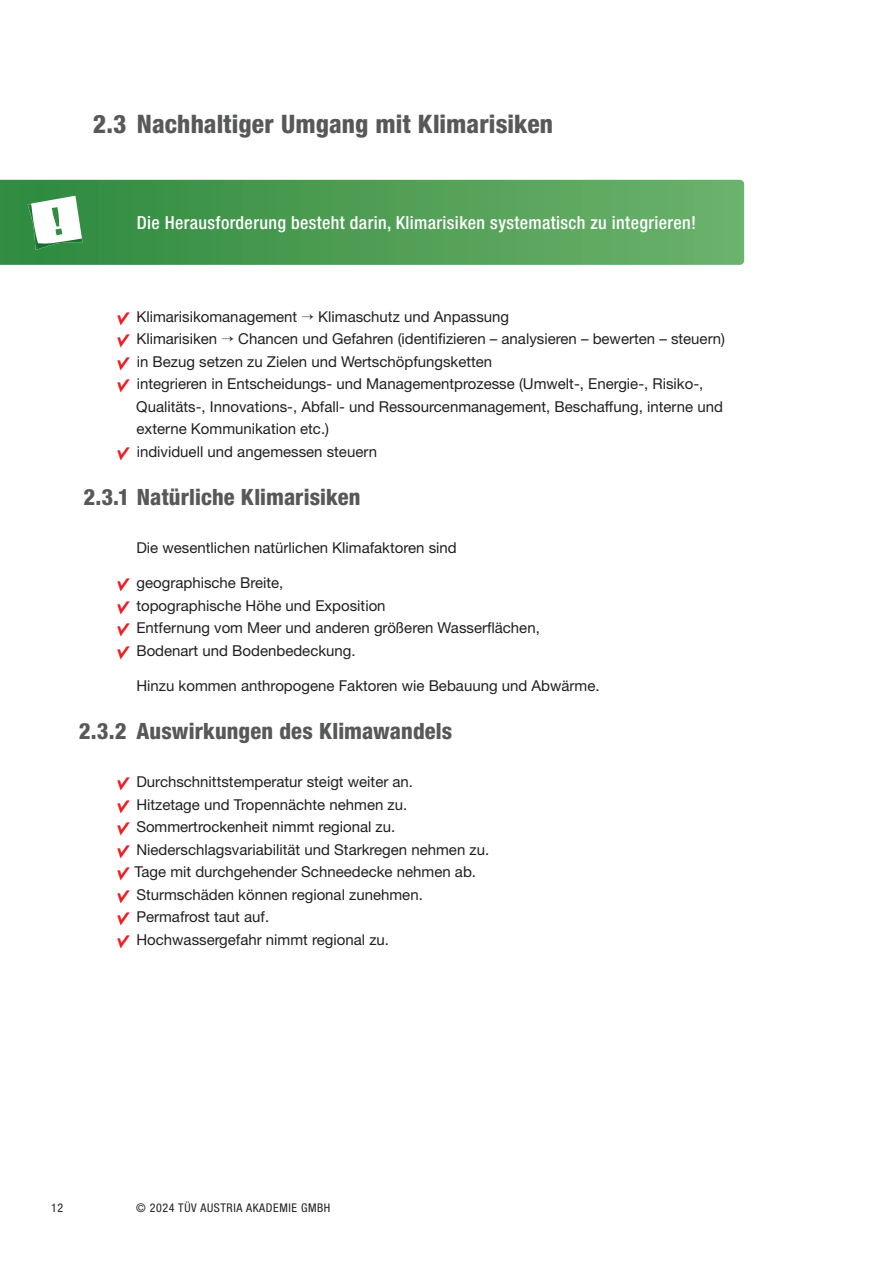
<style>
.page{position:relative;width:893px;height:1263px;background:#fff}
.page>*{position:absolute;margin:0;border:0;box-sizing:border-box;transform-origin:0 0}
.t1{font:800 condensed 25.5px "Helvetica Neue LT Std";letter-spacing:.005em;color:#57585a}
.t2{font:800 condensed 22.5px "Helvetica Neue LT Std";letter-spacing:.005em;color:#57585a}
.t3{font:500 condensed 18px "Helvetica Neue LT Std";letter-spacing:.02em;color:#fff}
.t4{font:15px/22.5px "Helvetica Neue LT Std";color:#231f20}
.t5{font:condensed 12px "Helvetica Neue LT Std";letter-spacing:.05em;color:#231f20}
.s1{font-family:"TUEV";font-size:12px;color:#ee1d23}
</style>
<div class="page">
<svg style="left:0;top:180px;width:744px;height:85px;background:#4f9e56"></svg>
<img style="left:28px;top:197px;width:55px;height:53px">
<svg style="left:31px;top:196px;width:51px;height:48px"></svg>
<h1 class="t1" style="left:93px;top:108px;width:462px">2.3 Nachhaltiger Umgang mit Klimarisiken</h1>
<p class="t3" style="left:137px;top:212px;width:561px">Die Herausforderung besteht darin, Klimarisiken systematisch zu integrieren!</p>
<p class="t4" style="left:117px;top:305px;width:394px"><span class="s1">•</span> Klimarisikomanagement → Klimaschutz und Anpassung</p>
<p class="t4" style="left:117px;top:328px;width:610px"><span class="s1">•</span> Klimarisiken → Chancen und Gefahren (identifizieren – analysieren – bewerten – steuern)</p>
<p class="t4" style="left:117px;top:350px;width:377px"><span class="s1">•</span> in Bezug setzen zu Zielen und Wertschöpfungsketten</p>
<p class="t4" style="left:136px;top:373px;width:588px;text-indent:-19px"><span class="s1">•</span> integrieren in Entscheidungs- und Managementprozesse (Umwelt-, Energie-, Risiko-,<br>Qualitäts-, Innovations-, Abfall- und Ressourcenmanagement, Beschaffung, interne und externe Kommunikation etc.)</p>
<p class="t4" style="left:117px;top:440px;width:262px"><span class="s1">•</span> individuell und angemessen steuern</p>
<h2 class="t2" style="left:83px;top:483px;width:279px">2.3.1 Natürliche Klimarisiken</h2>
<p class="t4" style="left:136px;top:536px;width:322px">Die wesentlichen natürlichen Klimafaktoren sind</p>
<p class="t4" style="left:117px;top:572px;width:168px"><span class="s1">•</span> geographische Breite,</p>
<p class="t4" style="left:117px;top:594px;width:270px"><span class="s1">•</span> topographische Höhe und Exposition</p>
<p class="t4" style="left:117px;top:617px;width:424px"><span class="s1">•</span> Entfernung vom Meer und anderen größeren Wasserflächen,</p>
<p class="t4" style="left:117px;top:639px;width:240px"><span class="s1">•</span> Bodenart und Bodenbedeckung.</p>
<p class="t4" style="left:136px;top:674px;width:465px">Hinzu kommen anthropogene Faktoren wie Bebauung und Abwärme.</p>
<h2 class="t2" style="left:79px;top:717px;width:375px">2.3.2 Auswirkungen des Klimawandels</h2>
<p class="t4" style="left:117px;top:771px;width:298px"><span class="s1">•</span> Durchschnittstemperatur steigt weiter an.</p>
<p class="t4" style="left:117px;top:793px;width:292px"><span class="s1">•</span> Hitzetage und Tropennächte nehmen zu.</p>
<p class="t4" style="left:117px;top:816px;width:280px"><span class="s1">•</span> Sommertrockenheit nimmt regional zu.</p>
<p class="t4" style="left:117px;top:838px;width:374px"><span class="s1">•</span> Niederschlagsvariabilität und Starkregen nehmen zu.</p>
<p class="t4" style="left:117px;top:861px;width:361px"><span class="s1">•</span> Tage mit durchgehender Schneedecke nehmen ab.</p>
<p class="t4" style="left:117px;top:883px;width:307px"><span class="s1">•</span> Sturmschäden können regional zunehmen.</p>
<p class="t4" style="left:117px;top:906px;width:154px"><span class="s1">•</span> Permafrost taut auf.</p>
<p class="t4" style="left:117px;top:928px;width:274px"><span class="s1">•</span> Hochwassergefahr nimmt regional zu.</p>
<p class="t5" style="left:51px;top:1201px;width:14px">12</p>
<p class="t5" style="left:136px;top:1201px;width:196px">© 2024 TÜV AUSTRIA AKADEMIE GMBH</p>
</div>
